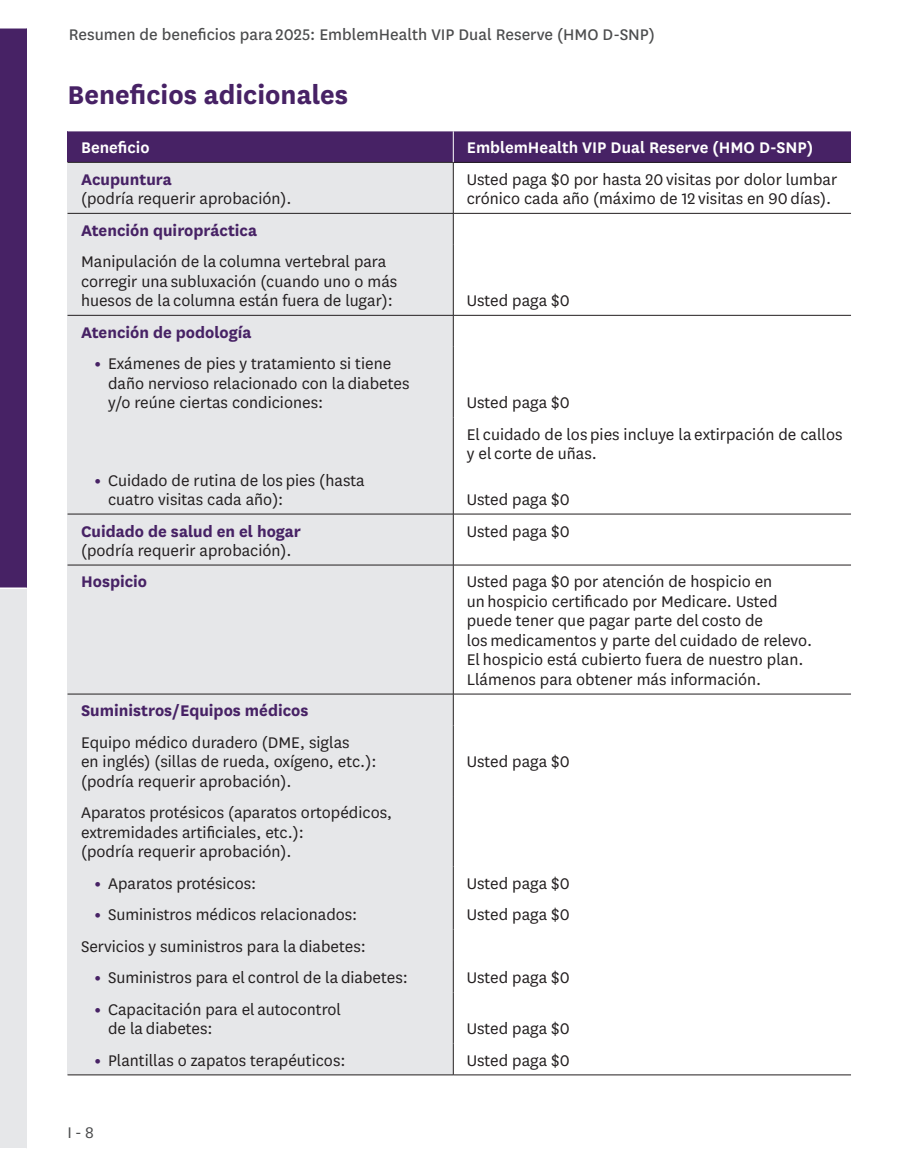
<style>
.page{position:relative;width:905px;height:1175px;background:#fff}
.page>*{position:absolute;margin:0;border:0;box-sizing:border-box;transform-origin:0 0}
.t1{font:700 30px "National";color:#472265}
.t2{font:18px/19.5px "National";color:#231f20}
.t3{font:700 18px "National";color:#472265}
.t4{font:18px "National";color:#4b4c4d}
.t5{font:600 18px "National";color:#fff}
.t6{font:18px "National";color:#4b4c4d}
.s1{font-weight:800;color:#472265}
</style>
<div class="page">
<div style="left:0;top:28px;width:27px;height:560px;background:#472265"></div>
<div style="left:0;top:588px;width:27px;height:560px;background:#e6e7e9"></div>
<hr style="left:0;top:587px;width:27px;height:2px;background:#fff">
<div style="left:68px;top:131px;width:385px;height:31px;background:#472265"></div>
<div style="left:453px;top:131px;width:398px;height:31px;background:#472265"></div>
<div style="left:68px;top:162px;width:385px;height:51px;background:#e6e7e9"></div>
<div style="left:68px;top:213px;width:385px;height:32px;background:#e6e7e9"></div>
<div style="left:68px;top:245px;width:385px;height:70px;background:#e6e7e9"></div>
<div style="left:68px;top:315px;width:385px;height:32px;background:#e6e7e9"></div>
<div style="left:68px;top:347px;width:385px;height:70px;background:#e6e7e9"></div>
<div style="left:68px;top:417px;width:385px;height:97px;background:#e6e7e9"></div>
<div style="left:68px;top:514px;width:385px;height:51px;background:#e6e7e9"></div>
<div style="left:68px;top:565px;width:385px;height:129px;background:#e6e7e9"></div>
<div style="left:68px;top:694px;width:385px;height:31px;background:#e6e7e9"></div>
<div style="left:68px;top:725px;width:385px;height:71px;background:#e6e7e9"></div>
<div style="left:68px;top:796px;width:385px;height:70px;background:#e6e7e9"></div>
<div style="left:68px;top:866px;width:385px;height:32px;background:#e6e7e9"></div>
<div style="left:68px;top:898px;width:385px;height:31px;background:#e6e7e9"></div>
<div style="left:68px;top:929px;width:385px;height:32px;background:#e6e7e9"></div>
<div style="left:68px;top:961px;width:385px;height:31px;background:#e6e7e9"></div>
<div style="left:68px;top:992px;width:385px;height:51px;background:#e6e7e9"></div>
<div style="left:68px;top:1043px;width:385px;height:31px;background:#e6e7e9"></div>
<hr style="left:68px;top:162px;width:385px;height:1px;background:#231f20">
<hr style="left:453px;top:162px;width:398px;height:1px;background:#231f20">
<hr style="left:68px;top:213px;width:385px;height:1px;background:#231f20">
<hr style="left:453px;top:213px;width:398px;height:1px;background:#231f20">
<hr style="left:68px;top:315px;width:385px;height:1px;background:#231f20">
<hr style="left:453px;top:315px;width:398px;height:1px;background:#231f20">
<hr style="left:68px;top:514px;width:385px;height:1px;background:#231f20">
<hr style="left:453px;top:514px;width:398px;height:1px;background:#231f20">
<hr style="left:68px;top:565px;width:385px;height:1px;background:#231f20">
<hr style="left:453px;top:565px;width:398px;height:1px;background:#231f20">
<hr style="left:68px;top:694px;width:385px;height:1px;background:#231f20">
<hr style="left:453px;top:694px;width:398px;height:1px;background:#231f20">
<hr style="left:68px;top:1074px;width:385px;height:1px;background:#231f20">
<hr style="left:453px;top:1074px;width:398px;height:1px;background:#231f20">
<hr style="left:453px;top:162px;width:1px;height:51px;background:#231f20">
<hr style="left:453px;top:213px;width:1px;height:32px;background:#231f20">
<hr style="left:453px;top:245px;width:1px;height:70px;background:#231f20">
<hr style="left:453px;top:315px;width:1px;height:32px;background:#231f20">
<hr style="left:453px;top:347px;width:1px;height:70px;background:#231f20">
<hr style="left:453px;top:417px;width:1px;height:97px;background:#231f20">
<hr style="left:453px;top:514px;width:1px;height:51px;background:#231f20">
<hr style="left:453px;top:565px;width:1px;height:129px;background:#231f20">
<hr style="left:453px;top:694px;width:1px;height:31px;background:#231f20">
<hr style="left:453px;top:725px;width:1px;height:71px;background:#231f20">
<hr style="left:453px;top:796px;width:1px;height:70px;background:#231f20">
<hr style="left:453px;top:866px;width:1px;height:32px;background:#231f20">
<hr style="left:453px;top:898px;width:1px;height:31px;background:#231f20">
<hr style="left:453px;top:929px;width:1px;height:32px;background:#231f20">
<hr style="left:453px;top:961px;width:1px;height:31px;background:#231f20">
<hr style="left:453px;top:992px;width:1px;height:51px;background:#231f20">
<hr style="left:453px;top:1043px;width:1px;height:31px;background:#231f20">
<hr style="left:453px;top:131px;width:1px;height:31px;background:#fff">
<p class="t4" style="left:69px;top:23px;width:587px">Resumen de beneficios para 2025: EmblemHealth VIP Dual Reserve (HMO D-SNP)</p>
<h2 class="t1" style="left:68px;top:73px;width:282px">Beneficios adicionales</h2>
<p class="t5" style="left:81px;top:135px;width:70px">Beneficio</p>
<p class="t5" style="left:467px;top:135px;width:348px">EmblemHealth VIP Dual Reserve (HMO D-SNP)</p>
<p class="t3" style="left:81px;top:167px;width:92px">Acupuntura</p>
<p class="t2" style="left:81px;top:188px;width:212px">(podría requerir aprobación).</p>
<p class="t2" style="left:467px;top:169px;width:372px">Usted paga $0 por hasta 20 visitas por dolor lumbar crónico cada año (máximo de 12 visitas en 90 días).</p>
<p class="t3" style="left:81px;top:217px;width:177px">Atención quiropráctica</p>
<p class="t2" style="left:81px;top:251px;width:318px">Manipulación de la columna vertebral para corregir una subluxación (cuando uno o más huesos de la columna están fuera de lugar):</p>
<p class="t3" style="left:81px;top:319px;width:172px">Atención de podología</p>
<p class="t2" style="left:108px;top:353px;width:303px;text-indent:-14px"><span class="s1">•</span> Exámenes de pies y tratamiento si tiene daño nervioso relacionado con la diabetes y/o reúne ciertas condiciones:</p>
<p class="t2" style="left:108px;top:469px;width:258px;text-indent:-14px"><span class="s1">•</span> Cuidado de rutina de los pies (hasta cuatro visitas cada año):</p>
<p class="t3" style="left:81px;top:518px;width:221px">Cuidado de salud en el hogar</p>
<p class="t2" style="left:81px;top:540px;width:212px">(podría requerir aprobación).</p>
<p class="t2" style="left:467px;top:290px;width:104px">Usted paga $0</p>
<p class="t2" style="left:467px;top:392px;width:104px">Usted paga $0</p>
<p class="t2" style="left:467px;top:424px;width:377px">El cuidado de los pies incluye la extirpación de callos y el corte de uñas.</p>
<p class="t2" style="left:467px;top:489px;width:104px">Usted paga $0</p>
<p class="t2" style="left:467px;top:520px;width:104px">Usted paga $0</p>
<p class="t3" style="left:81px;top:569px;width:68px">Hospicio</p>
<p class="t2" style="left:467px;top:571px;width:347px">Usted paga $0 por atención de hospicio en<br>un hospicio certificado por Medicare. Usted puede tener que pagar parte del costo de<br>los medicamentos y parte del cuidado de relevo.</p>
<p class="t2" style="left:467px;top:649px;width:338px">El hospicio está cubierto fuera de nuestro plan.</p>
<p class="t2" style="left:467px;top:669px;width:296px">Llámenos para obtener más información.</p>
<p class="t3" style="left:81px;top:698px;width:229px">Suministros/Equipos médicos</p>
<p class="t2" style="left:81px;top:732px;width:297px">Equipo médico duradero (DME, siglas<br>en inglés) (sillas de rueda, oxígeno, etc.): (podría requerir aprobación).</p>
<p class="t2" style="left:81px;top:802px;width:312px">Aparatos protésicos (aparatos ortopédicos, extremidades artificiales, etc.):<br>(podría requerir aprobación).</p>
<p class="t2" style="left:94px;top:872px;width:163px"><span class="s1">•</span> Aparatos protésicos:</p>
<p class="t2" style="left:94px;top:904px;width:264px"><span class="s1">•</span> Suministros médicos relacionados:</p>
<p class="t2" style="left:81px;top:935px;width:286px">Servicios y suministros para la diabetes:</p>
<p class="t2" style="left:94px;top:967px;width:315px"><span class="s1">•</span> Suministros para el control de la diabetes:</p>
<p class="t2" style="left:108px;top:998px;width:234px;text-indent:-14px"><span class="s1">•</span> Capacitación para el autocontrol de la diabetes:</p>
<p class="t2" style="left:94px;top:1049px;width:252px"><span class="s1">•</span> Plantillas o zapatos terapéuticos:</p>
<p class="t2" style="left:467px;top:751px;width:104px">Usted paga $0</p>
<p class="t2" style="left:467px;top:872px;width:104px">Usted paga $0</p>
<p class="t2" style="left:467px;top:904px;width:104px">Usted paga $0</p>
<p class="t2" style="left:467px;top:967px;width:104px">Usted paga $0</p>
<p class="t2" style="left:467px;top:1018px;width:104px">Usted paga $0</p>
<p class="t2" style="left:467px;top:1049px;width:104px">Usted paga $0</p>
<p class="t6" style="left:68px;top:1121px;width:28px">I - 8</p>
</div>
